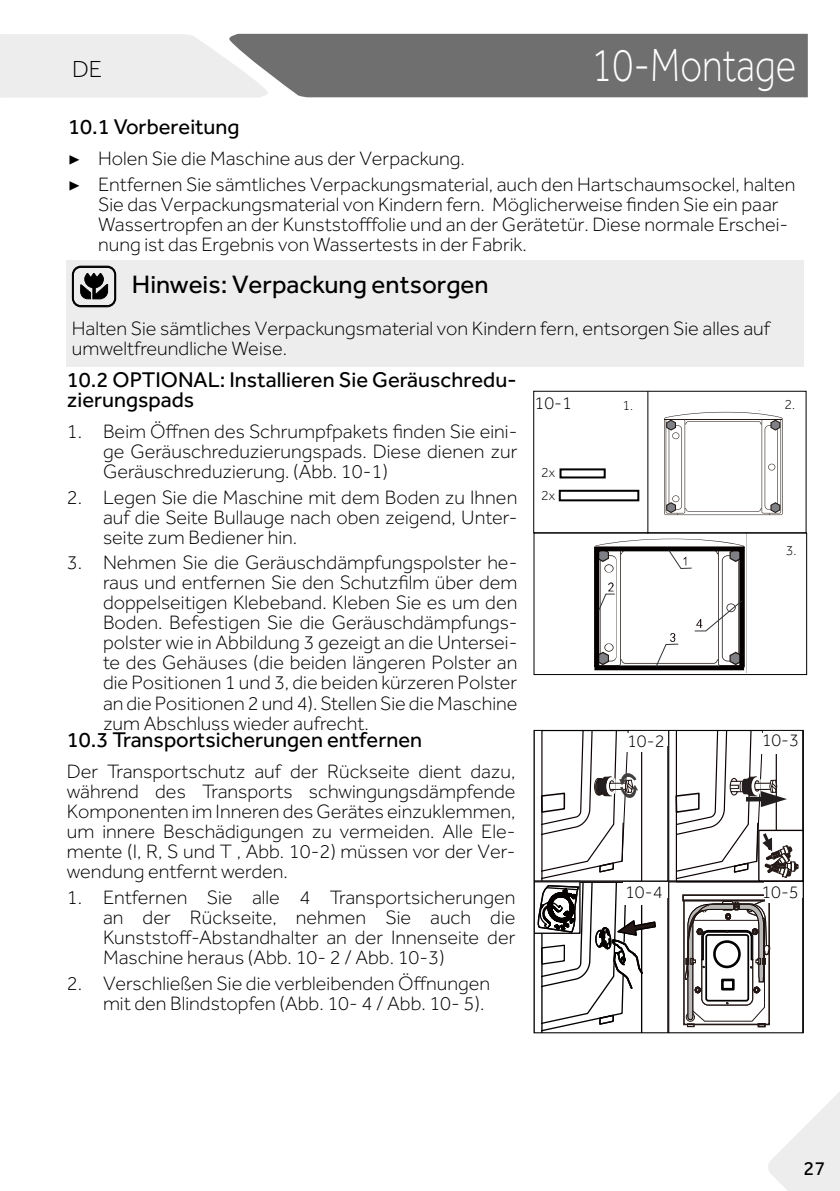
<style>
.page{position:relative;width:840px;height:1191px;background:#fff}
.page>*{position:absolute;margin:0;border:0;box-sizing:border-box;transform-origin:0 0}
.t1{font:300 48px "Effra";color:#fff;scale:.8 1}
.t2{font:26px "Effra";color:#000}
.t3{font:300 24px "Effra";color:#000}
.t4{font:22px/20px "Effra";color:#000}
.t5{font:300 20px/20px "Effra";color:#000;text-align:justify}
.t6{font:20px "Effra";color:#000}
.t7{font:300 18px "Effra";color:#000}
.t8{font:300 14px "Effra";color:#000}
.s1{font-family:"Minion Pro";font-weight:400}
.s2{font-size:18.4px}
</style>
<div class="page">
<svg style="left:768px;top:1093px;width:71px;height:98px"></svg>
<svg style="left:0;top:34px;width:807px;height:64px;background:#d6d6d6"></svg>
<div style="left:302px;top:34px;width:493px;height:62px;background:#706f6f"></div>
<div style="left:66px;top:260px;width:737px;height:107px;background:#ededed"></div>
<svg style="left:72px;top:266px;width:44px;height:41px"></svg>
<svg style="left:533px;top:390px;width:273px;height:282px"></svg>
<svg style="left:535px;top:732px;width:266px;height:299px"></svg>
<div style="left:533px;top:730px;width:270px;height:303px;border:1px solid #000"></div>
<div style="left:622px;top:882px;width:42px;height:22px;background:#fff"></div>
<div style="left:625px;top:732px;width:40px;height:19px;background:#fff"></div>
<div style="left:764px;top:885px;width:32px;height:18px;background:#fff"></div>
<div style="left:758px;top:732px;width:40px;height:21px;background:#fff"></div>
<p class="t3" style="left:72px;top:55px;width:32px">DE</p>
<h1 class="t1" style="left:591px;top:38px;width:257px">10-Montage</h1>
<p class="t4" style="left:68px;top:116px;width:173px">10.1 Vorbereitung</p>
<p class="t5" style="left:68px;top:146px;width:728px;line-height:25.6px"><span class="s1">▶</span> Holen Sie die Maschine aus der Verpackung.<br><span class="s1">▶</span> Entfernen Sie sämtliches Verpackungsmaterial, auch den Hartschaumsockel, halten</p>
<p class="t5" style="left:98px;top:194px;width:691px;text-align:left">Sie das Verpackungsmaterial von Kindern fern. Möglicherweise finden Sie ein paar<br>Wassertropfen an der Kunststofffolie und an der Gerätetür. Diese normale Erschei&shy;nung ist das Ergebnis von Wassertests in der Fabrik.</p>
<h2 class="t2" style="left:132px;top:269px;width:358px">Hinweis: Verpackung entsorgen</h2>
<p class="t5" style="left:72px;top:318px;width:699px">Halten Sie sämtliches Verpackungsmaterial von Kindern fern, entsorgen Sie alles auf umweltfreundliche Weise.</p>
<p class="t4" style="left:67px;top:369px;width:451px">10.2 OPTIONAL: Installieren Sie Geräuschredu&shy;zierungspads</p>
<p class="t5" style="left:103px;top:421px;width:415px;text-indent:-36px">1. Beim Öffnen des Schrumpfpakets finden Sie eini&shy;ge Geräuschreduzierungspads. Diese dienen zur Geräuschreduzierung. (Abb. 10-1)</p>
<p class="t5" style="left:103px;top:487px;width:415px;text-indent:-36px">2. Legen Sie die Maschine mit dem Boden zu Ihnen auf die Seite Bullauge nach oben zeigend, Unter&shy;seite zum Bediener hin.</p>
<p class="t5" style="left:103px;top:553px;width:416px;text-indent:-36px">3. Nehmen Sie die Geräuschdämpfungspolster he&shy;raus und entfernen Sie den Schutzfilm über dem doppelseitigen Klebeband. Kleben Sie es um den Boden. Befestigen Sie die Geräuschdämpfungs&shy;polster wie in Abbildung 3 gezeigt an die Untersei&shy;te des Gehäuses (die beiden längeren Polster an die Positionen 1 und 3, die beiden kürzeren Polster an die Positionen 2 und 4). Stellen Sie die Maschine zum Abschluss wieder aufrecht.</p>
<p class="t7" style="left:534px;top:393px;width:39px">10-1</p>
<p class="t8" style="left:622px;top:397px;width:57px">1. <span class="s2">2.</span></p>
<p class="t8" style="left:541px;top:465px;width:16px">2x</p>
<p class="t8" style="left:541px;top:487px;width:16px">2x</p>
<p class="t8" style="left:785px;top:542px;width:12px">3.</p>
<p class="t4" style="left:67px;top:729px;width:356px">10.3 Transportsicherungen entfernen</p>
<p class="t5" style="left:67px;top:761px;width:450px">Der Transportschutz auf der Rückseite dient dazu, während des Transports schwingungsdämpfende Komponenten im Inneren des Gerätes einzuklemmen, um innere Beschädigungen zu vermeiden. Alle Ele&shy;mente (I, R, S und T , Abb. 10-2) müssen vor der Ver&shy;wendung entfernt werden.</p>
<p class="t5" style="left:103px;top:887px;width:414px;text-indent:-36px">1. Entfernen Sie alle 4 Transportsicherungen an der Rückseite, nehmen Sie auch die Kunststoff-Abstandhalter an der Innenseite der Maschine heraus (Abb. 10- 2 / Abb. 10-3)</p>
<p class="t5" style="left:67px;top:973px;width:424px;text-align:right">2. Verschließen Sie die verbleibenden Öffnungen mit den Blindstopfen (Abb. 10- 4 / Abb. 10- 5).</p>
<p class="t7" style="left:626px;top:731px;width:39px">10-2</p>
<p class="t7" style="left:761px;top:730px;width:39px">10-3</p>
<p class="t7" style="left:624px;top:881px;width:39px">10-4</p>
<p class="t7" style="left:761px;top:881px;width:39px">10-5</p>
<p class="t6" style="left:803px;top:1156px;width:23px">27</p>
</div>
